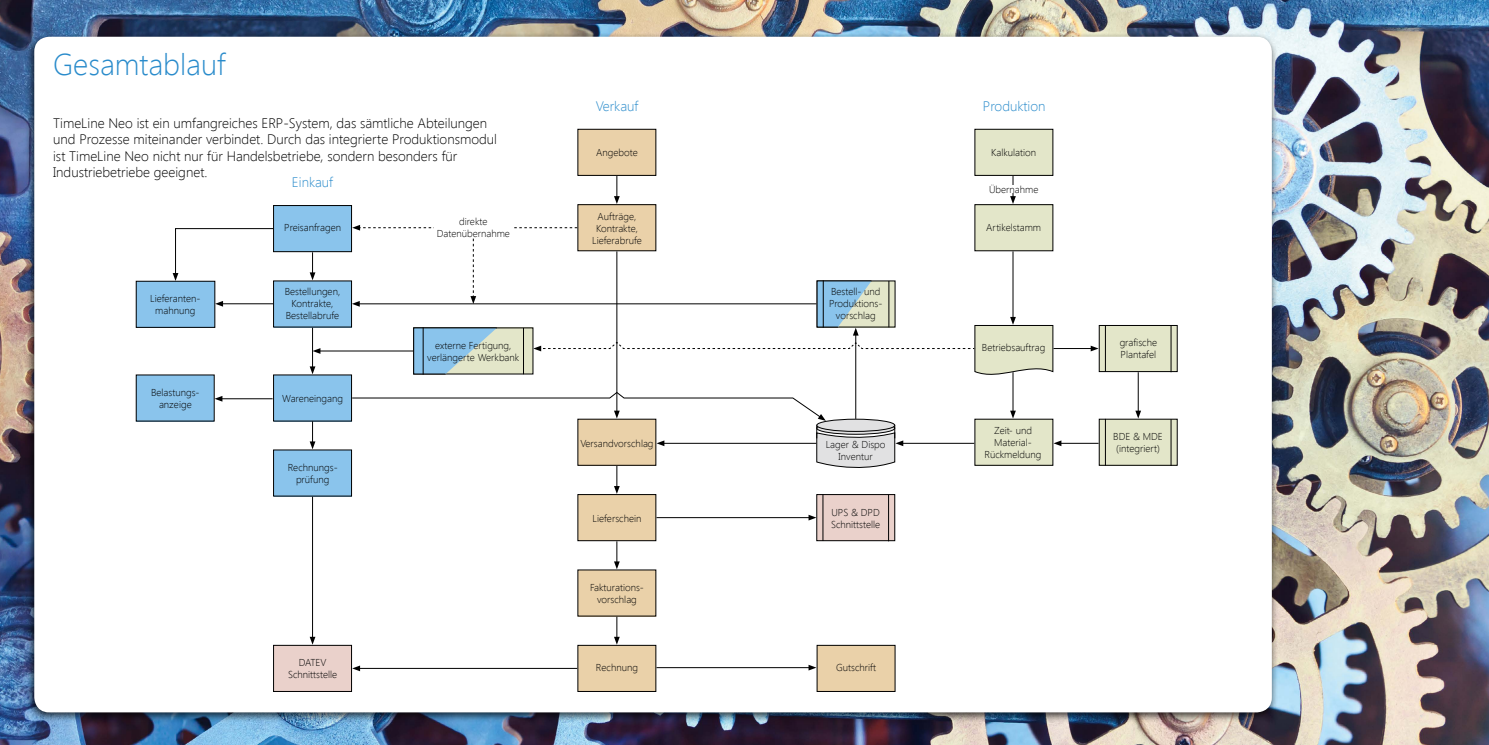
<style>
.page{position:relative;width:1489px;height:745px;background:#fff}
.page>*{position:absolute;margin:0;border:0;box-sizing:border-box;transform-origin:0 0}
.t1{font:300 30px "Segoe UI";color:#298bcb}
.t2{font:300 13.75px/16.5px "Segoe UI";color:#000}
.t3{font:300 13.75px "Segoe UI";color:#298bcb}
.t4{font:300 10px/12px "Segoe UI";color:#000;text-align:center}
</style>
<div class="page">
<img style="left:0;top:0;width:1488px;height:744px">
<div style="left:25px;top:32px;width:1252px;height:690px;background:#000;opacity:.75"></div>
<div style="left:34px;top:37px;width:1237px;height:675px;background:#fff;border-radius:15px"></div>
<div style="left:273px;top:205px;width:78px;height:46px;background:#8ac4ec"></div>
<div style="left:273px;top:205px;width:79px;height:47px;border:1px solid #000"></div>
<div style="left:578px;top:129px;width:78px;height:46px;background:#ead1a9"></div>
<div style="left:577px;top:129px;width:79px;height:46px;border:1px solid #000"></div>
<div style="left:578px;top:569px;width:78px;height:46px;background:#ead1a9"></div>
<div style="left:273px;top:281px;width:78px;height:46px;background:#8ac4ec"></div>
<div style="left:273px;top:280px;width:79px;height:47px;border:1px solid #000"></div>
<div style="left:578px;top:204px;width:78px;height:46px;background:#ead1a9"></div>
<div style="left:577px;top:204px;width:79px;height:47px;border:1px solid #000"></div>
<div style="left:578px;top:494px;width:78px;height:46px;background:#ead1a9"></div>
<div style="left:577px;top:494px;width:79px;height:46px;border:1px solid #000"></div>
<div style="left:578px;top:645px;width:78px;height:46px;background:#ead1a9"></div>
<div style="left:577px;top:644px;width:79px;height:47px;border:1px solid #000"></div>
<div style="left:817px;top:645px;width:78px;height:46px;background:#ead1a9"></div>
<div style="left:816px;top:644px;width:79px;height:47px;border:1px solid #000"></div>
<div style="left:136px;top:281px;width:79px;height:46px;background:#8ac4ec"></div>
<div style="left:136px;top:281px;width:79px;height:46px;border:1px solid #000"></div>
<div style="left:273px;top:374px;width:78px;height:47px;background:#8ac4ec"></div>
<div style="left:273px;top:449px;width:78px;height:46px;background:#8ac4ec"></div>
<div style="left:136px;top:375px;width:78px;height:46px;background:#8ac4ec"></div>
<div style="left:273px;top:645px;width:78px;height:46px;background:#ead1cb"></div>
<div style="left:273px;top:644px;width:79px;height:47px;border:1px solid #000"></div>
<svg style="left:173px;top:228px;width:101px;height:53px"></svg>
<svg style="left:310px;top:252px;width:5px;height:28px"></svg>
<svg style="left:614px;top:176px;width:5px;height:28px"></svg>
<hr style="left:616px;top:251px;width:1px;height:161px;background:#000">
<svg style="left:614px;top:541px;width:5px;height:28px"></svg>
<svg style="left:614px;top:616px;width:5px;height:28px"></svg>
<svg style="left:310px;top:421px;width:5px;height:28px"></svg>
<hr style="left:312px;top:327px;width:1px;height:41px;background:#000">
<svg style="left:310px;top:366px;width:5px;height:8px"></svg>
<hr style="left:312px;top:496px;width:1px;height:142px;background:#000">
<svg style="left:310px;top:636px;width:5px;height:8px"></svg>
<hr style="left:358px;top:667px;width:219px;height:1px;background:#000">
<svg style="left:352px;top:665px;width:8px;height:5px"></svg>
<hr style="left:318px;top:350px;width:95px;height:1px;background:#000">
<svg style="left:312px;top:348px;width:8px;height:5px"></svg>
<hr style="left:656px;top:517px;width:154px;height:1px;background:#000">
<svg style="left:808px;top:514px;width:8px;height:6px"></svg>
<hr style="left:656px;top:667px;width:154px;height:1px;background:#000">
<svg style="left:808px;top:664px;width:8px;height:6px"></svg>
<div style="left:974px;top:129px;width:78px;height:46px;background:#e3e6c9"></div>
<div style="left:974px;top:129px;width:79px;height:46px;border:1px solid #000"></div>
<div style="left:974px;top:204px;width:78px;height:46px;background:#e3e6c9"></div>
<div style="left:974px;top:204px;width:79px;height:47px;border:1px solid #000"></div>
<div style="left:974px;top:419px;width:78px;height:46px;background:#e3e6c9"></div>
<div style="left:816px;top:494px;width:78px;height:46px;background:#ead1cb"></div>
<div style="left:816px;top:494px;width:79px;height:46px;border:1px solid #000"></div>
<hr style="left:822px;top:494px;width:1px;height:46px;background:#000">
<hr style="left:888px;top:494px;width:1px;height:47px;background:#000">
<div style="left:1099px;top:419px;width:78px;height:46px;background:#e3e6c9"></div>
<hr style="left:1105px;top:418px;width:1px;height:47px;background:#000">
<hr style="left:1170px;top:419px;width:1px;height:46px;background:#000">
<div style="left:1099px;top:325px;width:78px;height:46px;background:#e3e6c9"></div>
<div style="left:1098px;top:325px;width:79px;height:46px;border:1px solid #000"></div>
<hr style="left:1105px;top:325px;width:1px;height:46px;background:#000">
<hr style="left:1170px;top:325px;width:1px;height:47px;background:#000">
<svg style="left:1010px;top:176px;width:5px;height:28px"></svg>
<hr style="left:1137px;top:372px;width:1px;height:40px;background:#000">
<svg style="left:1135px;top:410px;width:5px;height:8px"></svg>
<hr style="left:1012px;top:372px;width:1px;height:40px;background:#000">
<svg style="left:1010px;top:410px;width:5px;height:8px"></svg>
<hr style="left:855px;top:333px;width:1px;height:85px;background:#000">
<hr style="left:1053px;top:348px;width:39px;height:1px;background:#000">
<svg style="left:1090px;top:345px;width:8px;height:6px"></svg>
<hr style="left:1059px;top:442px;width:39px;height:1px;background:#000">
<svg style="left:1053px;top:440px;width:8px;height:6px"></svg>
<hr style="left:901px;top:442px;width:73px;height:1px;background:#000">
<svg style="left:351px;top:391px;width:552px;height:102px"></svg>
<hr style="left:221px;top:303px;width:52px;height:1px;background:#000">
<svg style="left:215px;top:301px;width:8px;height:5px"></svg>
<hr style="left:220px;top:398px;width:52px;height:1px;background:#000">
<svg style="left:214px;top:395px;width:8px;height:6px"></svg>
<svg style="left:352px;top:225px;width:701px;height:156px"></svg>
<div style="left:974px;top:185px;width:79px;height:8px;background:#fff"></div>
<h1 class="t1" style="left:53px;top:44px;width:174px">Gesamtablauf</h1>
<p class="t2" style="left:53px;top:114px;width:445px">TimeLine Neo ist ein umfangreiches ERP-System, das sämtliche Abteilungen und Prozesse miteinander verbindet. Durch das integrierte Produktionsmodul ist TimeLine Neo nicht nur für Handelsbetriebe, sondern besonders für Industriebetriebe geeignet.</p>
<h2 class="t3" style="left:292px;top:173px;width:43px">Einkauf</h2>
<p class="t4" style="left:284px;top:220px;width:58px">Preisanfragen</p>
<p class="t4" style="left:150px;top:292px;width:52px">Lieferanten&shy;mahnung</p>
<p class="t4" style="left:285px;top:285px;width:57px">Bestellungen,<br>Kontrakte,<br>Bestellabrufe</p>
<p class="t4" style="left:151px;top:385px;width:50px">Belastungs&shy;anzeige</p>
<p class="t4" style="left:282px;top:391px;width:62px">Wareneingang</p>
<p class="t4" style="left:288px;top:460px;width:51px">Rechnungs&shy;prüfung</p>
<p class="t4" style="left:288px;top:655px;width:51px">DATEV<br>Schnittstelle</p>
<p class="t4" style="left:436px;top:214px;width:75px">direkte<br>Datenübernahme</p>
<p class="t4" style="left:427px;top:339px;width:94px">externe Fertigung, verlängerte Werkbank</p>
<h2 class="t3" style="left:595px;top:96px;width:44px">Verkauf</h2>
<h2 class="t3" style="left:982px;top:96px;width:64px">Produktion</h2>
<p class="t4" style="left:596px;top:146px;width:43px">Angebote</p>
<p class="t4" style="left:592px;top:210px;width:51px">Aufträge,<br>Kontrakte,<br>Lieferabrufe</p>
<p class="t4" style="left:580px;top:437px;width:75px">Versandvorschlag</p>
<p class="t4" style="left:592px;top:512px;width:51px">Lieferschein</p>
<p class="t4" style="left:590px;top:580px;width:55px">Fakturations&shy;vorschlag</p>
<p class="t4" style="left:829px;top:285px;width:55px">Bestell- und<br>Produktions&shy;vorschlag</p>
<p class="t4" style="left:825px;top:437px;width:61px">Lager &amp; Dispo<br>Inventur</p>
<p class="t4" style="left:831px;top:506px;width:51px;text-align:left">UPS &amp; DPD<br>Schnittstelle</p>
<p class="t4" style="left:596px;top:661px;width:44px">Rechnung</p>
<p class="t4" style="left:836px;top:661px;width:42px">Gutschrift</p>
<p class="t4" style="left:991px;top:146px;width:47px">Kalkulation</p>
<p class="t4" style="left:989px;top:183px;width:51px">Übernahme</p>
<p class="t4" style="left:986px;top:220px;width:56px">Artikelstamm</p>
<p class="t4" style="left:981px;top:341px;width:65px">Betriebsauftrag</p>
<p class="t4" style="left:984px;top:423px;width:58px">Zeit- und<br>Material-<br>Rückmeldung</p>
<p class="t4" style="left:1119px;top:336px;width:39px;text-align:left">grafische<br>Plantafel</p>
<p class="t4" style="left:1113px;top:430px;width:51px;text-align:left">BDE &amp; MDE (integriert)</p>
</div>
